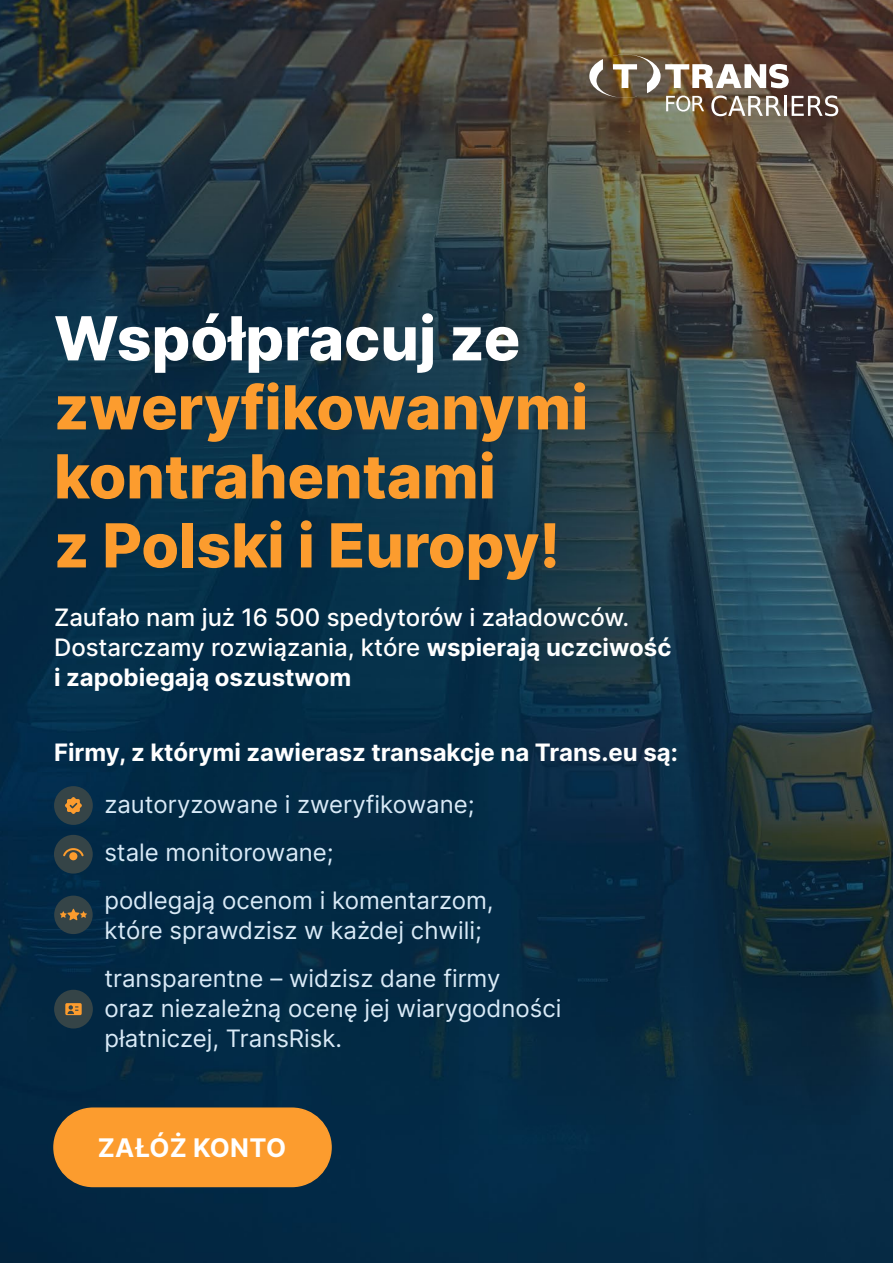
<style>
.page{position:relative;width:893px;height:1263px;background:#fff}
.page>*{position:absolute;margin:0;border:0;box-sizing:border-box;transform-origin:0 0}
.t1{font:800 60.75px/69px "Inter";color:#fc9c2e}
.t2{font:800 60.75px "Inter";color:#fff}
.t3{font:700 25.65px "Inter";letter-spacing:.01em;color:#fff}
.t4{font:24px/48px "Inter";color:#d9eaf7}
.t5{font:500 24px/30px "Inter";color:#fff}
.t6{font:700 24px "Inter";color:#fff}
.s1{font-weight:700}
</style>
<div class="page">
<img style="left:0;top:0;width:893px;height:1263px">
<div style="left:54px;top:1108px;width:277px;height:78px;background:#fc9c2e;border-radius:39px"></div>
<div style="left:53px;top:1107px;width:279px;height:80px;border:2px solid #fc9c2e;border-radius:39px"></div>
<div style="left:54px;top:786px;width:39px;height:39px;background:#354447;border-radius:50%"></div>
<svg style="left:65px;top:797px;width:17px;height:17px"></svg>
<div style="left:54px;top:835px;width:39px;height:38px;background:#354447;border-radius:50%"></div>
<svg style="left:63px;top:848px;width:21px;height:12px"></svg>
<div style="left:54px;top:896px;width:39px;height:38px;background:#354447;border-radius:50%"></div>
<svg style="left:60px;top:909px;width:27px;height:11px"></svg>
<div style="left:54px;top:990px;width:39px;height:38px;background:#354447;border-radius:50%"></div>
<svg style="left:65px;top:1003px;width:17px;height:12px"></svg>
<img style="left:589px;top:54px;width:249px;height:62px">
<h1 class="t2" style="left:54px;top:294px;width:468px">Współpracuj ze</h1>
<h1 class="t1" style="left:54px;top:371px;width:536px">zweryfikowanymi kontrahentami<br>z Polski i Europy!</h1>
<p class="t5" style="left:54px;top:602px;width:619px">Zaufało nam już 16 500 spedytorów i załadowców.<br>Dostarczamy rozwiązania, które <span class="s1">wspierają uczciwość i zapobiegają oszustwom</span></p>
<p class="t6" style="left:54px;top:734px;width:625px">Firmy, z którymi zawierasz transakcje na Trans.eu są:</p>
<p class="t4" style="left:104px;top:779px;width:391px">zautoryzowane i zweryfikowane; stale monitorowane;<br>podlegają ocenom i komentarzom,</p>
<p class="t4" style="left:104px;top:905px;width:398px">które sprawdzisz w każdej chwili; transparentne – widzisz dane firmy</p>
<p class="t4" style="left:104px;top:992px;width:459px;line-height:30px">oraz niezależną ocenę jej wiarygodności płatniczej, TransRisk.</p>
<p class="t3" style="left:98px;top:1129px;width:190px">ZAŁÓŻ KONTO</p>
</div>
